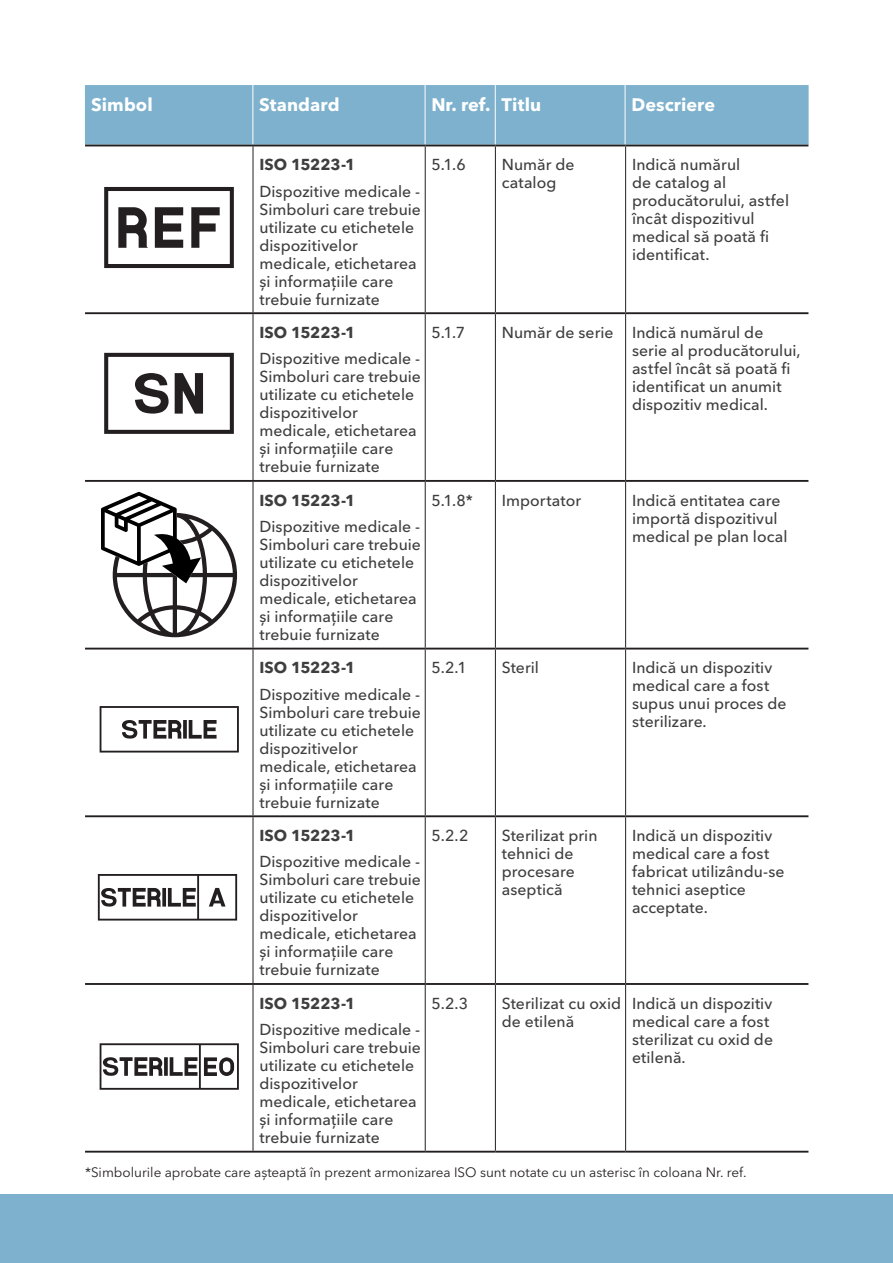
<style>
.page{position:relative;width:893px;height:1263px;background:#fff}
.page>*{position:absolute;margin:0;border:0;box-sizing:border-box;transform-origin:0 0}
.t1{font:700 18px "Avenir Next LT Pro";letter-spacing:.005em;color:#fff}
.Table_copy{font:500 15.75px/18px "Avenir Next LT Pro";letter-spacing:.005em;color:#3e3e3f}
.Table_copy-2{font:700 15.75px "Avenir Next LT Pro";letter-spacing:-.005em;color:#3e3e3f}
.IFU_TEXT{font:13.5px "Avenir Next LT Pro";color:#231f20}
</style>
<div class="page">
<div style="left:85px;top:85px;width:724px;height:60px;background:#7db1cd"></div>
<hr style="left:252px;top:85px;width:1px;height:60px;background:#fff">
<hr style="left:425px;top:85px;width:1px;height:60px;background:#fff">
<hr style="left:495px;top:85px;width:1px;height:60px;background:#fff">
<hr style="left:625px;top:85px;width:1px;height:60px;background:#fff">
<div style="left:0;top:1194px;width:893px;height:69px;background:#7db1cd"></div>
<svg style="left:98px;top:874px;width:139px;height:46px"></svg>
<svg style="left:100px;top:1043px;width:139px;height:47px"></svg>
<svg style="left:100px;top:706px;width:139px;height:46px"></svg>
<hr style="left:253px;top:146px;width:1px;height:166px;background:#231f20">
<hr style="left:425px;top:146px;width:1px;height:166px;background:#231f20">
<hr style="left:495px;top:146px;width:1px;height:166px;background:#231f20">
<hr style="left:625px;top:146px;width:1px;height:166px;background:#231f20">
<hr style="left:253px;top:314px;width:1px;height:166px;background:#231f20">
<hr style="left:425px;top:314px;width:1px;height:166px;background:#231f20">
<hr style="left:495px;top:314px;width:1px;height:166px;background:#231f20">
<hr style="left:625px;top:314px;width:1px;height:166px;background:#231f20">
<hr style="left:253px;top:482px;width:1px;height:166px;background:#231f20">
<hr style="left:425px;top:482px;width:1px;height:166px;background:#231f20">
<hr style="left:495px;top:482px;width:1px;height:166px;background:#231f20">
<hr style="left:625px;top:482px;width:1px;height:166px;background:#231f20">
<hr style="left:253px;top:649px;width:1px;height:166px;background:#231f20">
<hr style="left:425px;top:649px;width:1px;height:166px;background:#231f20">
<hr style="left:495px;top:649px;width:1px;height:166px;background:#231f20">
<hr style="left:625px;top:649px;width:1px;height:166px;background:#231f20">
<hr style="left:253px;top:817px;width:1px;height:166px;background:#231f20">
<hr style="left:425px;top:817px;width:1px;height:166px;background:#231f20">
<hr style="left:495px;top:817px;width:1px;height:166px;background:#231f20">
<hr style="left:625px;top:817px;width:1px;height:166px;background:#231f20">
<hr style="left:253px;top:985px;width:1px;height:166px;background:#231f20">
<hr style="left:425px;top:985px;width:1px;height:166px;background:#231f20">
<hr style="left:495px;top:985px;width:1px;height:166px;background:#231f20">
<hr style="left:625px;top:985px;width:1px;height:166px;background:#231f20">
<hr style="left:85px;top:145px;width:168px;height:1px;background:#231f20">
<hr style="left:253px;top:145px;width:172px;height:1px;background:#231f20">
<hr style="left:425px;top:145px;width:70px;height:1px;background:#231f20">
<hr style="left:495px;top:145px;width:131px;height:1px;background:#231f20">
<hr style="left:626px;top:145px;width:182px;height:1px;background:#231f20">
<hr style="left:85px;top:312px;width:168px;height:2px;background:#231f20">
<hr style="left:253px;top:312px;width:172px;height:2px;background:#231f20">
<hr style="left:425px;top:312px;width:70px;height:2px;background:#231f20">
<hr style="left:495px;top:312px;width:131px;height:2px;background:#231f20">
<hr style="left:626px;top:312px;width:182px;height:2px;background:#231f20">
<hr style="left:85px;top:480px;width:168px;height:2px;background:#231f20">
<hr style="left:253px;top:480px;width:172px;height:2px;background:#231f20">
<hr style="left:425px;top:480px;width:70px;height:2px;background:#231f20">
<hr style="left:495px;top:480px;width:131px;height:2px;background:#231f20">
<hr style="left:626px;top:480px;width:182px;height:2px;background:#231f20">
<hr style="left:85px;top:648px;width:168px;height:1px;background:#231f20">
<hr style="left:253px;top:648px;width:172px;height:1px;background:#231f20">
<hr style="left:425px;top:648px;width:70px;height:1px;background:#231f20">
<hr style="left:495px;top:648px;width:131px;height:1px;background:#231f20">
<hr style="left:626px;top:648px;width:182px;height:1px;background:#231f20">
<hr style="left:85px;top:815px;width:168px;height:2px;background:#231f20">
<hr style="left:253px;top:815px;width:172px;height:2px;background:#231f20">
<hr style="left:425px;top:815px;width:70px;height:2px;background:#231f20">
<hr style="left:495px;top:815px;width:131px;height:2px;background:#231f20">
<hr style="left:626px;top:815px;width:182px;height:2px;background:#231f20">
<hr style="left:85px;top:983px;width:168px;height:2px;background:#231f20">
<hr style="left:253px;top:983px;width:172px;height:2px;background:#231f20">
<hr style="left:425px;top:983px;width:70px;height:2px;background:#231f20">
<hr style="left:495px;top:983px;width:131px;height:2px;background:#231f20">
<hr style="left:626px;top:983px;width:182px;height:2px;background:#231f20">
<hr style="left:85px;top:1151px;width:168px;height:1px;background:#231f20">
<hr style="left:253px;top:1151px;width:172px;height:1px;background:#231f20">
<hr style="left:425px;top:1151px;width:70px;height:1px;background:#231f20">
<hr style="left:495px;top:1151px;width:131px;height:1px;background:#231f20">
<hr style="left:626px;top:1151px;width:182px;height:1px;background:#231f20">
<svg style="left:104px;top:187px;width:130px;height:81px"></svg>
<svg style="left:104px;top:353px;width:130px;height:81px"></svg>
<svg style="left:101px;top:492px;width:136px;height:145px"></svg>
<p class="t1" style="left:91px;top:94px;width:63px">Simbol</p>
<p class="t1" style="left:259px;top:94px;width:82px">Standard</p>
<p class="t1" style="left:431px;top:94px;width:111px">Nr. ref. Titlu</p>
<p class="t1" style="left:631px;top:94px;width:85px">Descriere</p>
<p class="Table_copy-2" style="left:259px;top:155px;width:97px">ISO 15223-1</p>
<p class="Table_copy" style="left:259px;top:182px;width:163px">Dispozitive medicale -<br>Simboluri care trebuie utilizate cu etichetele dispozitivelor medicale, etichetarea și informațiile care trebuie furnizate</p>
<p class="Table_copy-2" style="left:259px;top:323px;width:97px">ISO 15223-1</p>
<p class="Table_copy" style="left:259px;top:350px;width:163px">Dispozitive medicale -<br>Simboluri care trebuie utilizate cu etichetele dispozitivelor medicale, etichetarea și informațiile care trebuie furnizate</p>
<p class="Table_copy-2" style="left:259px;top:490px;width:97px">ISO 15223-1</p>
<p class="Table_copy" style="left:259px;top:517px;width:163px">Dispozitive medicale -<br>Simboluri care trebuie utilizate cu etichetele dispozitivelor medicale, etichetarea și informațiile care trebuie furnizate</p>
<p class="Table_copy-2" style="left:259px;top:658px;width:97px">ISO 15223-1</p>
<p class="Table_copy" style="left:259px;top:685px;width:163px">Dispozitive medicale -<br>Simboluri care trebuie utilizate cu etichetele dispozitivelor medicale, etichetarea și informațiile care trebuie furnizate</p>
<p class="Table_copy-2" style="left:259px;top:826px;width:97px">ISO 15223-1</p>
<p class="Table_copy" style="left:259px;top:853px;width:163px">Dispozitive medicale -<br>Simboluri care trebuie utilizate cu etichetele dispozitivelor medicale, etichetarea și informațiile care trebuie furnizate</p>
<p class="Table_copy-2" style="left:259px;top:993px;width:97px">ISO 15223-1</p>
<p class="Table_copy" style="left:259px;top:1021px;width:163px">Dispozitive medicale -<br>Simboluri care trebuie utilizate cu etichetele dispozitivelor medicale, etichetarea și informațiile care trebuie furnizate</p>
<p class="Table_copy" style="left:432px;top:156px;width:36px">5.1.6</p>
<p class="Table_copy" style="left:502px;top:156px;width:74px">Număr de catalog</p>
<p class="Table_copy" style="left:632px;top:156px;width:159px">Indică numărul<br>de catalog al producătorului, astfel încât dispozitivul medical să poată fi identificat.</p>
<p class="Table_copy" style="left:432px;top:323px;width:35px">5.1.7</p>
<p class="Table_copy" style="left:502px;top:323px;width:113px">Număr de serie</p>
<p class="Table_copy" style="left:632px;top:323px;width:170px">Indică numărul de serie al producătorului, astfel încât să poată fi identificat un anumit dispozitiv medical.</p>
<p class="Table_copy" style="left:432px;top:491px;width:43px">5.1.8*</p>
<p class="Table_copy" style="left:502px;top:491px;width:81px">Importator</p>
<p class="Table_copy" style="left:632px;top:491px;width:157px">Indică entitatea care importă dispozitivul medical pe plan local</p>
<p class="Table_copy" style="left:432px;top:659px;width:37px">5.2.1</p>
<p class="Table_copy" style="left:502px;top:659px;width:39px">Steril</p>
<p class="Table_copy" style="left:632px;top:659px;width:156px">Indică un dispozitiv medical care a fost supus unui proces de sterilizare.</p>
<p class="Table_copy" style="left:432px;top:826px;width:38px">5.2.2</p>
<p class="Table_copy" style="left:502px;top:826px;width:97px">Sterilizat prin tehnici de procesare aseptică</p>
<p class="Table_copy" style="left:632px;top:826px;width:154px">Indică un dispozitiv medical care a fost fabricat utilizându-se tehnici aseptice acceptate.</p>
<p class="Table_copy" style="left:432px;top:994px;width:38px">5.2.3</p>
<p class="Table_copy" style="left:502px;top:994px;width:121px">Sterilizat cu oxid de etilenă</p>
<p class="Table_copy" style="left:632px;top:994px;width:143px">Indică un dispozitiv medical care a fost sterilizat cu oxid de etilenă.</p>
<p class="IFU_TEXT" style="left:85px;top:1165px;width:663px">*Simbolurile aprobate care așteaptă în prezent armonizarea ISO sunt notate cu un asterisc în coloana Nr. ref.</p>
</div>
